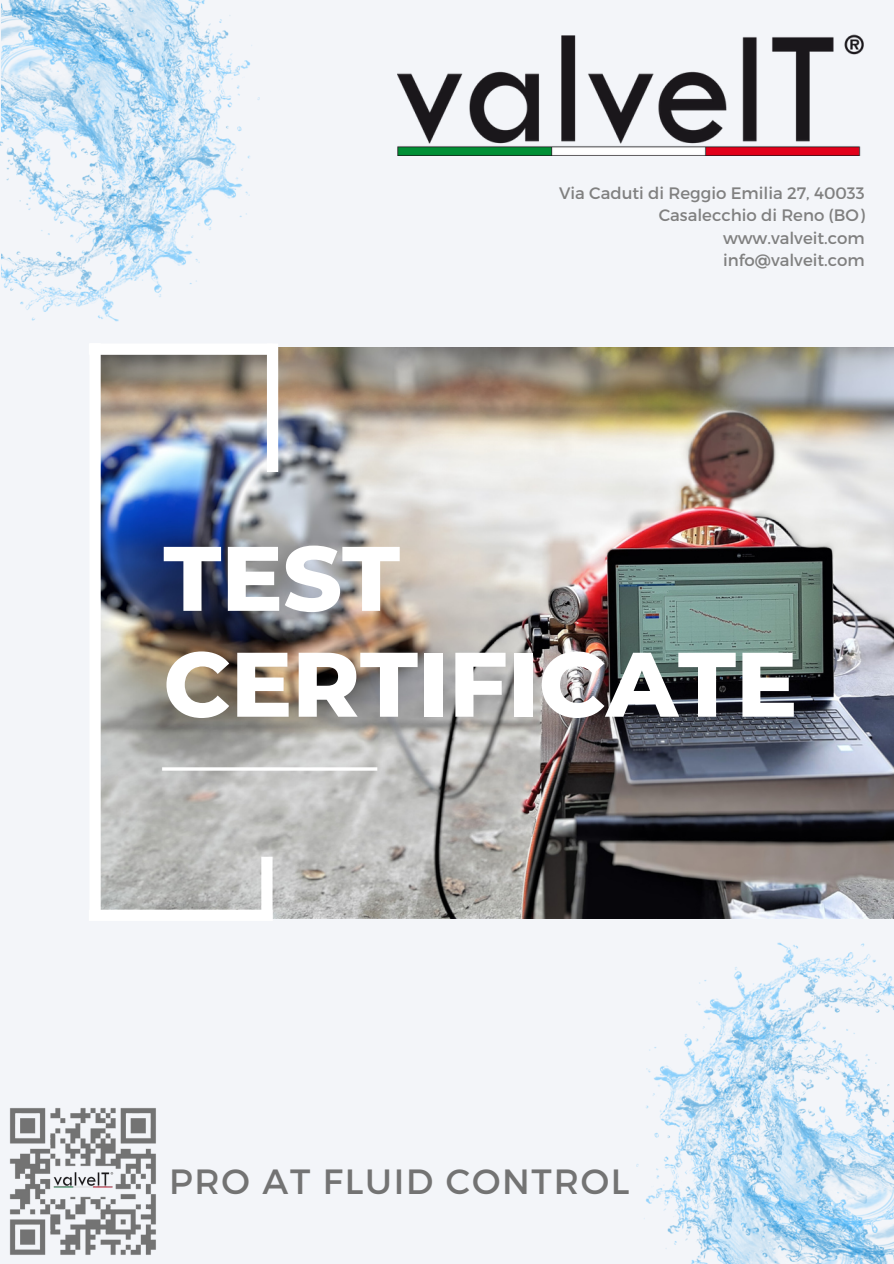
<style>
.page{position:relative;width:894px;height:1264px;background:#fff}
.page>*{position:absolute;margin:0;border:0;box-sizing:border-box;transform-origin:0 0}
.t1{font:800 91.35px "Montserrat";color:#fff}
.t2{font:34.95px "Montserrat";letter-spacing:.05em;color:#737373}
.t3{font:16.5px/22.5px "Montserrat";color:#808080;text-align:right}
</style>
<div class="page">
<div style="left:0;top:0;width:893px;height:1263px;background:#f3f5f9"></div>
<img style="left:101px;top:347px;width:792px;height:571px">
<hr style="left:162px;top:767px;width:215px;height:3px;background:#fff">
<div style="left:267px;top:343px;width:11px;height:129px;background:#fff"></div>
<div style="left:89px;top:343px;width:183px;height:12px;background:#fff"></div>
<div style="left:89px;top:343px;width:12px;height:577px;background:#fff"></div>
<div style="left:89px;top:909px;width:183px;height:12px;background:#fff"></div>
<div style="left:261px;top:856px;width:11px;height:64px;background:#fff"></div>
<img style="left:397px;top:34px;width:467px;height:121px">
<img style="left:2px;top:255px;width:198px;height:67px">
<img style="left:0;top:0;width:259px;height:255px">
<img style="left:696px;top:942px;width:197px;height:67px">
<img style="left:636px;top:1009px;width:257px;height:254px">
<img style="left:9px;top:1108px;width:147px;height:147px">
<p class="t3" style="left:559px;top:181px;width:307px">Via Caduti di Reggio Emilia 27, 40033<br>Casalecchio di Reno (BO)</p>
<p class="t3" style="left:722px;top:226px;width:143px">www.valveit.com</p>
<p class="t3" style="left:723px;top:248px;width:143px">info@valveit.com</p>
<p class="t1" style="left:163px;top:522px;width:238px">TEST</p>
<p class="t1" style="left:163px;top:628px;width:635px">CERTIFICATE</p>
<p class="t2" style="left:169px;top:1158px;width:462px">PRO AT FLUID CONTROL</p>
</div>
